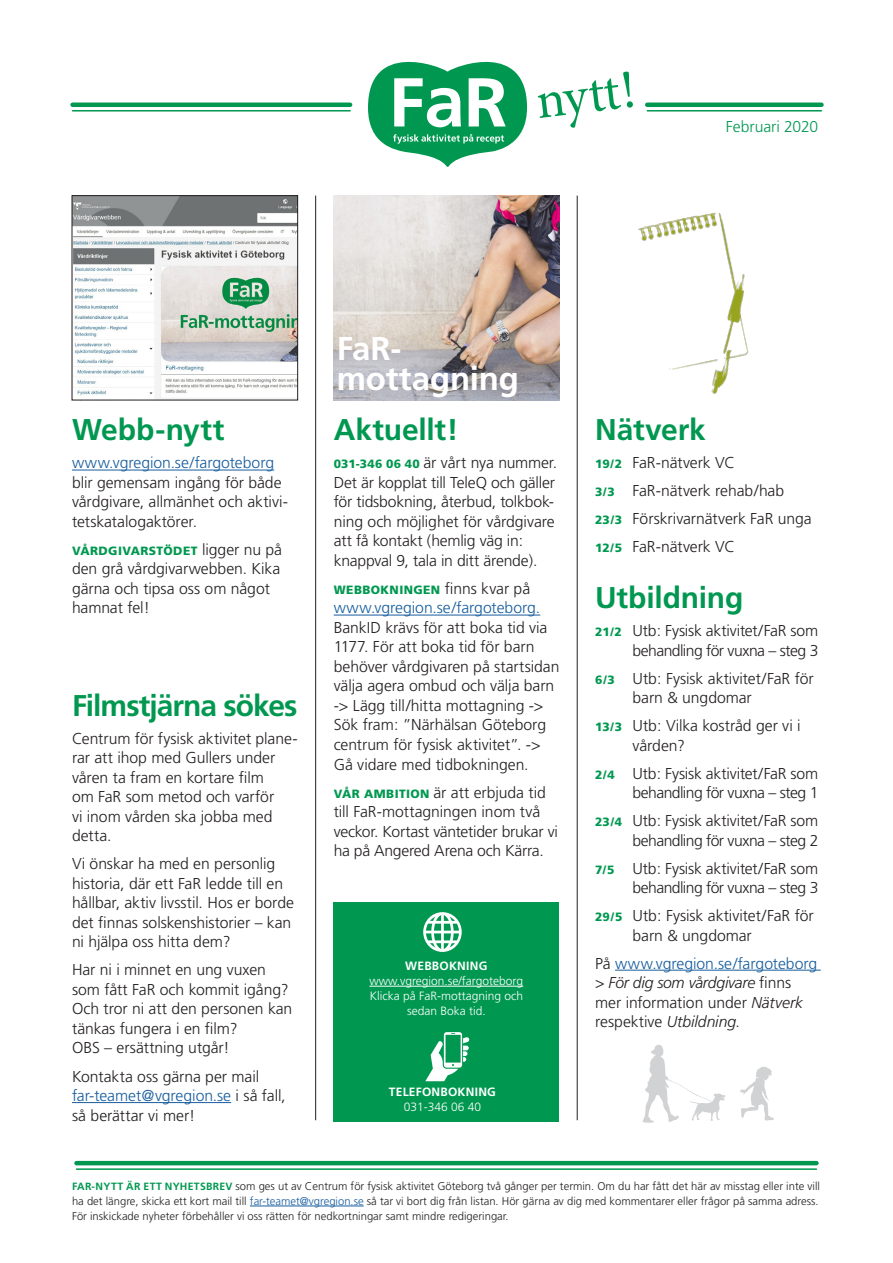
<style>
.page{position:relative;width:893px;height:1263px;background:#fff}
.page>*{position:absolute;margin:0;border:0;box-sizing:border-box;transform-origin:0 0}
.t1{font:53.4px "Minion Pro";color:#009850}
.rubrik{font:700 33px/30px "Frutiger";letter-spacing:-.005em;color:#fff}
.rubrik-2{font:700 30px "Frutiger";letter-spacing:-.01em;color:#009850}
.rubrik-3{font:700 30px "Frutiger";letter-spacing:-.035em;color:#009850}
.bröd{font:300 15.75px/19.5px "Frutiger";letter-spacing:-.005em;color:#231f20}
.bröd-2{font:300 15.75px "Frutiger";letter-spacing:-.005em;color:#009850}
.bildtext{font:300 12px/15px "Frutiger";color:#fff;text-align:center}
.bröd-3{font:900 12px "Frutiger";letter-spacing:.035em;color:#009850}
.t2{font:700 12px "Frutiger";letter-spacing:.02em;color:#fff}
.bildtext-2{font:300 11.25px/15px "Frutiger";color:#231f20}
.s1{color:#175d9e}
.s2{font-weight:300;font-size:15.75px;color:#231f20}
.s3{font-weight:900;font-size:12px;color:#009850}
.s4{font-style:italic}
.s5{font-weight:700;font-size:10.5px;color:#009850}
</style>
<div class="page">
<hr style="left:315px;top:196px;width:1px;height:924px;background:#231f20">
<hr style="left:577px;top:196px;width:1px;height:924px;background:#231f20">
<hr style="left:73px;top:103px;width:277px;height:4px;background:#009850">
<hr style="left:73px;top:110px;width:277px;height:2px;background:#009850">
<hr style="left:647px;top:103px;width:174px;height:4px;background:#009850">
<hr style="left:647px;top:110px;width:174px;height:2px;background:#009850">
<svg style="left:368px;top:61px;width:159px;height:106px"></svg>
<hr style="left:76px;top:1161px;width:740px;height:4px;background:#009850">
<hr style="left:76px;top:1168px;width:740px;height:2px;background:#009850">
<img style="left:334px;top:196px;width:225px;height:204px">
<hr style="left:334px;top:615px;width:206px;height:1px;background:#175d9e">
<hr style="left:72px;top:470px;width:202px;height:1px;background:#175d9e">
<hr style="left:72px;top:1102px;width:159px;height:1px;background:#175d9e">
<hr style="left:250px;top:1206px;width:114px;height:1px;background:#175d9e">
<div style="left:333px;top:903px;width:226px;height:219px;background:#009850"></div>
<svg style="left:423px;top:912px;width:39px;height:40px"></svg>
<svg style="left:425px;top:1032px;width:44px;height:49px"></svg>
<hr style="left:369px;top:986px;width:154px;height:1px;background:#fff">
<hr style="left:615px;top:970px;width:206px;height:1px;background:#175d9e">
<svg style="left:740px;top:1067px;width:34px;height:53px"></svg>
<svg style="left:642px;top:1045px;width:83px;height:78px"></svg>
<img style="left:74px;top:197px;width:222px;height:201px">
<div style="left:72px;top:195px;width:226px;height:205px;border:1px solid #231f20"></div>
<img style="left:638px;top:212px;width:111px;height:182px">
<h1 class="t1" style="left:532px;top:66px;width:101px;rotate:-7deg">nytt!</h1>
<p class="bröd-2" style="left:726px;top:117px;width:94px">Februari 2020</p>
<p class="rubrik-2" style="left:72px;top:412px;width:154px">Webb-nytt</p>
<p class="bröd" style="left:72px;top:453px;width:217px"><span class="s1">www.vgregion.se/fargoteborg </span>blir gemensam ingång för både vårdgivare, allmänhet och aktivi&shy;tetskatalogaktörer.</p>
<p class="bröd-3" style="left:72px;top:543px;width:212px">VÅRDGIVARSTÖDET <span class="s2">ligger nu på</span></p>
<p class="bröd" style="left:72px;top:559px;width:210px">den grå vårdgivarwebben. Kika gärna och tipsa oss om något hamnat fel!</p>
<p class="rubrik-3" style="left:72px;top:688px;width:227px">Filmstjärna sökes</p>
<p class="bröd" style="left:72px;top:729px;width:227px">Centrum för fysisk aktivitet plane&shy;rar att ihop med Gullers under våren ta fram en kortare film<br>om FaR som metod och varför<br>vi inom vården ska jobba med detta.</p>
<p class="bröd" style="left:72px;top:854px;width:224px">Vi önskar ha med en personlig historia, där ett FaR ledde till en hållbar, aktiv livsstil. Hos er borde det finnas solskenshistorier – kan ni hjälpa oss hitta dem?</p>
<p class="bröd" style="left:72px;top:960px;width:222px">Har ni i minnet en ung vuxen som fått FaR och kommit igång?<br>Och tror ni att den personen kan tänkas fungera i en film?<br>OBS – ersättning utgår!</p>
<p class="bröd" style="left:72px;top:1066px;width:215px">Kontakta oss gärna per mail <span class="s1">far-teamet@vgregion.se</span> i så fall, så berättar vi mer!</p>
<p class="rubrik" style="left:337px;top:334px;width:184px">FaR&shy;mottagning</p>
<p class="rubrik-2" style="left:334px;top:412px;width:126px">Aktuellt!</p>
<p class="bröd" style="left:334px;top:453px;width:225px"><span class="s3">031-346 06 40</span> är vårt nya nummer.<br>Det är kopplat till TeleQ och gäller för tidsbokning, återbud, tolkbok&shy;ning och möjlighet för vårdgivare att få kontakt (hemlig väg in: knappval 9, tala in ditt ärende).</p>
<p class="bröd-3" style="left:334px;top:582px;width:198px">WEBBOKNINGEN <span class="s2">finns kvar på</span></p>
<p class="bröd" style="left:334px;top:598px;width:227px"><span class="s1">www.vgregion.se/fargoteborg.<br></span>BankID krävs för att boka tid via<br>1177. För att boka tid för barn behöver vårdgivaren på startsidan välja agera ombud och välja barn -&gt; Lägg till/hitta mottagning -&gt;<br>Sök fram: ”Närhälsan Göteborg centrum för fysisk aktivitet”. -&gt;<br>Gå vidare med tidbokningen.</p>
<p class="bröd" style="left:334px;top:782px;width:226px"><span class="s3">VÅR AMBITION</span> är att erbjuda tid till FaR-mottagningen inom två veckor. Kortast väntetider brukar vi ha på Angered Arena och Kärra.</p>
<p class="t2" style="left:405px;top:959px;width:84px">WEBBOKNING</p>
<p class="bildtext" style="left:369px;top:973px;width:155px">www.vgregion.se/fargoteborg<br>Klicka på FaR-mottagning och sedan Boka tid.</p>
<p class="t2" style="left:389px;top:1084px;width:108px">TELEFONBOKNING</p>
<p class="bildtext" style="left:404px;top:1099px;width:79px">031-346 06 40</p>
<p class="rubrik-2" style="left:595px;top:412px;width:112px">Nätverk</p>
<p class="bröd" style="left:595px;top:453px;width:141px"><span class="s3">19/2</span> FaR-nätverk VC</p>
<p class="bröd" style="left:595px;top:481px;width:191px"><span class="s3">3/3</span> FaR-nätverk rehab/hab</p>
<p class="bröd" style="left:595px;top:509px;width:218px"><span class="s3">23/3</span> Förskrivarnätverk FaR unga</p>
<p class="bröd" style="left:595px;top:537px;width:141px"><span class="s3">12/5</span> FaR-nätverk VC</p>
<p class="rubrik-2" style="left:595px;top:580px;width:150px">Utbildning</p>
<p class="bröd" style="left:595px;top:621px;width:225px;text-align:right"><span class="s3">21/2</span> Utb: Fysisk aktivitet/FaR som behandling för vuxna – steg 3</p>
<p class="bröd" style="left:632px;top:668px;width:183px;text-indent:-37px"><span class="s3">6/3</span> Utb: Fysisk aktivitet/FaR för barn &amp; ungdomar</p>
<p class="bröd" style="left:632px;top:716px;width:170px;text-indent:-37px"><span class="s3">13/3</span> Utb: Vilka kostråd ger vi i vården?</p>
<p class="bröd" style="left:595px;top:763px;width:225px;text-align:right"><span class="s3">2/4</span> Utb: Fysisk aktivitet/FaR som behandling för vuxna – steg 1</p>
<p class="bröd" style="left:595px;top:811px;width:225px;text-align:right"><span class="s3">23/4</span> Utb: Fysisk aktivitet/FaR som behandling för vuxna – steg 2</p>
<p class="bröd" style="left:595px;top:858px;width:225px;text-align:right"><span class="s3">7/5</span> Utb: Fysisk aktivitet/FaR som behandling för vuxna – steg 3</p>
<p class="bröd" style="left:632px;top:906px;width:183px;text-indent:-37px"><span class="s3">29/5</span> Utb: Fysisk aktivitet/FaR för barn &amp; ungdomar</p>
<p class="bröd" style="left:595px;top:953px;width:224px">På <span class="s1">www.vgregion.se/fargoteborg </span>&gt; <span class="s4">För dig som vårdgivare</span> finns mer information under <span class="s4">Nätverk </span>respektive <span class="s4">Utbildning</span>.</p>
<p class="bildtext-2" style="left:72px;top:1178px;width:749px"><span class="s5">FAR-NYTT ÄR ETT NYHETSBREV</span> som ges ut av Centrum för fysisk aktivitet Göteborg två gånger per termin. Om du har fått det här av misstag eller inte vill ha det längre, skicka ett kort mail till <span class="s1">far-teamet@vgregion.se</span> så tar vi bort dig från listan. Hör gärna av dig med kommentarer eller frågor på samma adress.<br>För inskickade nyheter förbehåller vi oss rätten för nedkortningar samt mindre redigeringar.</p>
</div>
